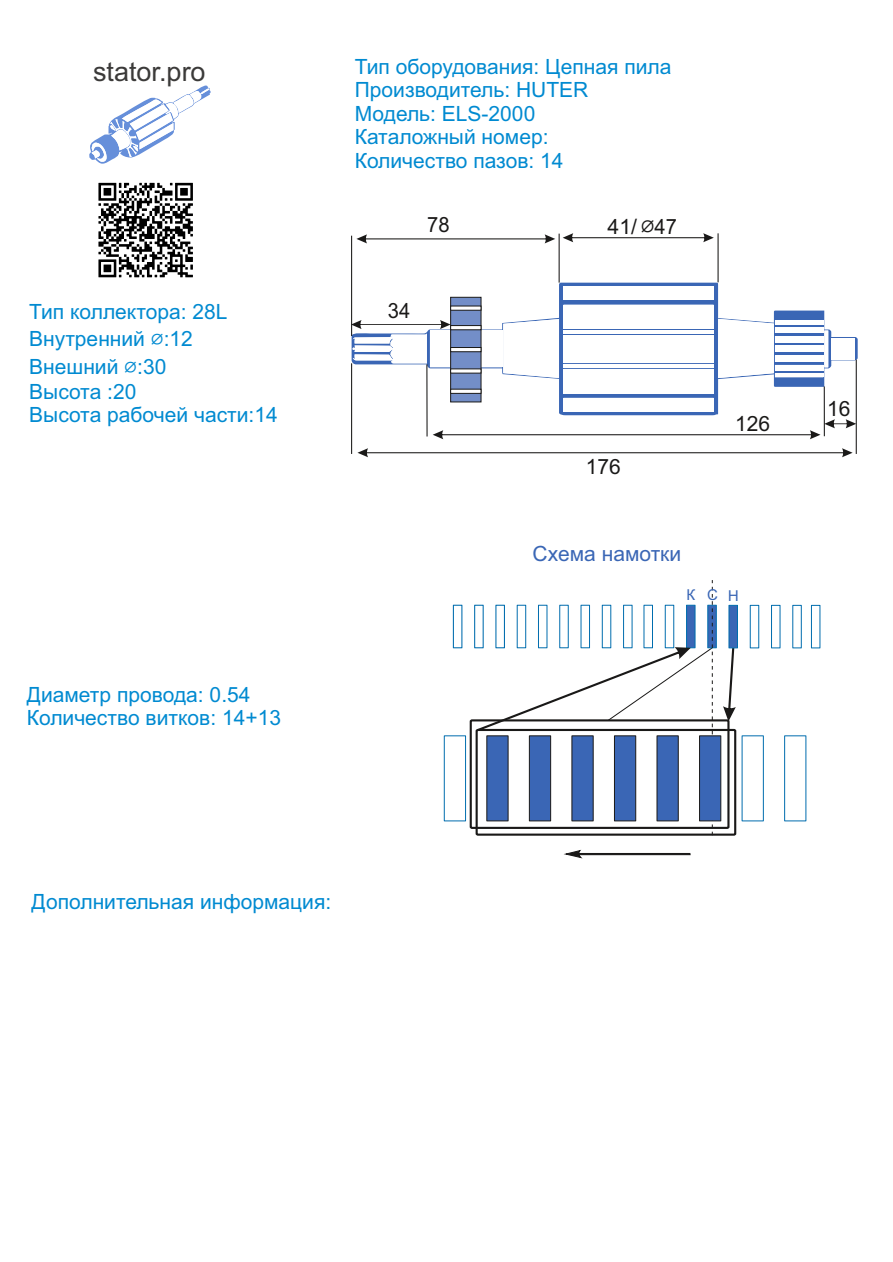
<style>
.page{position:relative;width:893px;height:1262px;background:#fff}
.page>*{position:absolute;margin:0;border:0;box-sizing:border-box;transform-origin:0 0}
.t1{font:27px "Arial";color:#3b3a39}
.t2{font:21px/23.4px "Arial";color:#008ad1}
.t3{font:21px "Arial";color:#1a1918}
.t4{font:21px "Arial";color:#3a66b5}
.t5{font:21px "Arial";color:#1a1918;scale:.96 1}
.t6{font:15px "Arial";color:#3a66b5}
.s1{font-family:"Cambria";font-size:24px}
.s2{font-family:"Cambria";font-size:27px}
</style>
<div class="page">
<svg style="left:723px;top:648px;width:12px;height:73px"></svg>
<div style="left:469px;top:719px;width:260px;height:110px;background:#fff;border:2px solid #1a1918"></div>
<div style="left:444px;top:735px;width:22px;height:86px;border:1px solid #006dae"></div>
<div style="left:741px;top:735px;width:22px;height:86px;border:1px solid #006dae"></div>
<div style="left:784px;top:735px;width:22px;height:86px;border:1px solid #006dae"></div>
<div style="left:728px;top:605px;width:10px;height:43px;background:#3a66b5;border:1px solid #006dae"></div>
<div style="left:749px;top:605px;width:10px;height:43px;border:1px solid #006dae"></div>
<div style="left:771px;top:605px;width:9px;height:43px;border:1px solid #006dae"></div>
<div style="left:792px;top:605px;width:9px;height:43px;border:1px solid #006dae"></div>
<div style="left:811px;top:605px;width:9px;height:43px;background:#fff;border:1px solid #006dae"></div>
<div style="left:474px;top:604px;width:9px;height:44px;border:1px solid #006dae"></div>
<div style="left:453px;top:604px;width:9px;height:44px;border:1px solid #006dae"></div>
<div style="left:707px;top:605px;width:9px;height:43px;background:#3a66b5;border:1px solid #006dae"></div>
<svg style="left:564px;top:850px;width:127px;height:9px"></svg>
<svg style="left:89px;top:85px;width:121px;height:79px"></svg>
<div style="left:699px;top:735px;width:22px;height:86px;background:#3a66b5;border:1px solid #1a1918"></div>
<svg style="left:352px;top:283px;width:505px;height:132px"></svg>
<div style="left:563px;top:335px;width:150px;height:28px;background:#fff"></div>
<div style="left:563px;top:369px;width:150px;height:24px;background:#fff"></div>
<div style="left:563px;top:304px;width:150px;height:24px;background:#fff"></div>
<svg style="left:718px;top:319px;width:55px;height:59px"></svg>
<svg style="left:503px;top:319px;width:56px;height:59px"></svg>
<div style="left:430px;top:330px;width:72px;height:37px;background:#fff"></div>
<div style="left:563px;top:398px;width:150px;height:14px;background:#fff"></div>
<div style="left:563px;top:286px;width:150px;height:13px;background:#fff"></div>
<hr style="left:563px;top:330px;width:150px;height:3px;background:#fff">
<hr style="left:563px;top:364px;width:150px;height:3px;background:#fff">
<div style="left:831px;top:338px;width:23px;height:21px;background:#fff"></div>
<div style="left:774px;top:355px;width:49px;height:7px;background:#fff"></div>
<div style="left:774px;top:345px;width:49px;height:7px;background:#fff"></div>
<div style="left:774px;top:336px;width:49px;height:6px;background:#fff"></div>
<div style="left:774px;top:365px;width:49px;height:5px;background:#fff"></div>
<div style="left:774px;top:327px;width:49px;height:6px;background:#fff"></div>
<hr style="left:774px;top:320px;width:49px;height:4px;background:#fff">
<hr style="left:774px;top:373px;width:49px;height:4px;background:#fff">
<svg style="left:824px;top:330px;width:4px;height:37px"></svg>
<hr style="left:558px;top:234px;width:1px;height:49px;background:#1a1918">
<hr style="left:717px;top:233px;width:1px;height:49px;background:#1a1918">
<svg style="left:562px;top:233px;width:151px;height:9px"></svg>
<hr style="left:351px;top:363px;width:1px;height:91px;background:#1a1918">
<hr style="left:855px;top:359px;width:1px;height:95px;background:#1a1918">
<svg style="left:357px;top:448px;width:495px;height:9px"></svg>
<hr style="left:351px;top:236px;width:1px;height:100px;background:#1a1918">
<svg style="left:356px;top:234px;width:199px;height:9px"></svg>
<hr style="left:823px;top:386px;width:1px;height:50px;background:#1a1918">
<hr style="left:426px;top:364px;width:1px;height:72px;background:#1a1918">
<svg style="left:98px;top:182px;width:95px;height:96px"></svg>
<svg style="left:98px;top:183px;width:95px;height:94px"></svg>
<div style="left:475px;top:729px;width:261px;height:106px;border:2px solid #1a1918"></div>
<svg style="left:433px;top:419px;width:423px;height:20px"></svg>
<div style="left:450px;top:297px;width:31px;height:105px;background:#738ec8;border:1px solid #1a1918"></div>
<svg style="left:450px;top:305px;width:31px;height:6px"></svg>
<svg style="left:450px;top:389px;width:31px;height:5px"></svg>
<svg style="left:450px;top:347px;width:31px;height:5px"></svg>
<svg style="left:450px;top:325px;width:31px;height:5px"></svg>
<svg style="left:450px;top:368px;width:31px;height:5px"></svg>
<svg style="left:351px;top:320px;width:99px;height:43px"></svg>
<svg style="left:477px;top:580px;width:236px;height:255px"></svg>
<p class="t1" style="left:93px;top:53px;width:114px">stator.pro</p>
<p class="t2" style="left:355px;top:55px;width:318px">Тип оборудования: Цепная пила<br>Производитель: HUTER<br>Модель: ELS-2000<br>Каталожный номер:<br>Количество пазов: 14</p>
<p class="t2" style="left:29px;top:297px;width:200px;line-height:27.8px">Тип коллектора: 28L<br>Внутренний <span class="s1">⌀</span>:12<br>Внешний <span class="s1">⌀</span>:30</p>
<p class="t2" style="left:29px;top:379px;width:250px">Высота :20<br>Высота рабочей части:14</p>
<p class="t5" style="left:427px;top:211px;width:25px">78</p>
<p class="t3" style="left:607px;top:212px;width:71px">41/ <span class="s2">⌀</span>47</p>
<p class="t5" style="left:388px;top:296px;width:25px">34</p>
<p class="t3" style="left:585px;top:452px;width:37px">176</p>
<p class="t3" style="left:735px;top:409px;width:37px">126</p>
<p class="t4" style="left:532px;top:539px;width:150px">Схема намотки</p>
<p class="t6" style="left:686px;top:584px;width:10px">К</p>
<p class="t6" style="left:707px;top:584px;width:12px">С</p>
<p class="t2" style="left:27px;top:682px;width:256px">Диаметр провода: 0.54<br>Количество витков: 14+13</p>
<p class="t3" style="left:827px;top:394px;width:25px">16</p>
<p class="t2" style="left:32px;top:890px;width:301px">Дополнительная информация:</p>
</div>
